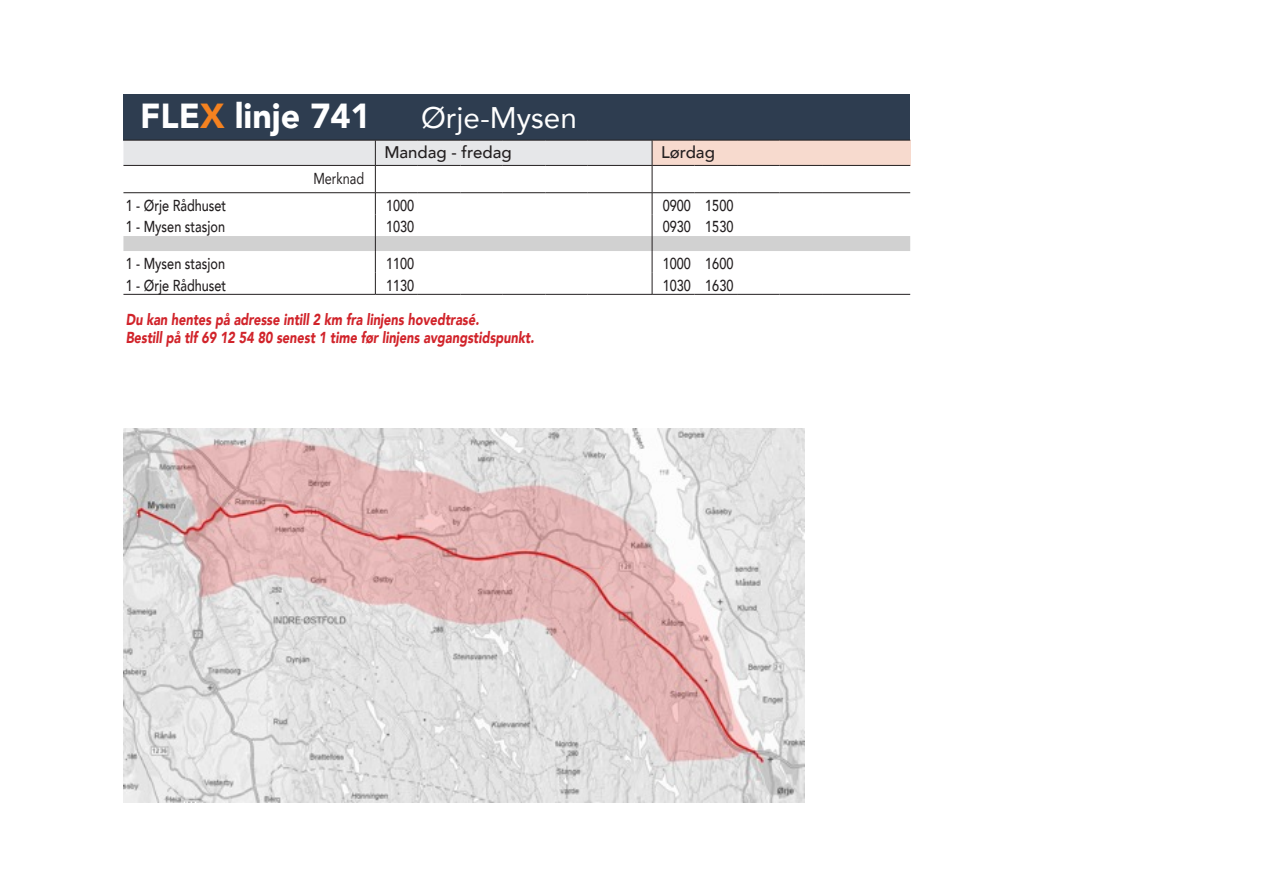
<style>
.page{position:relative;width:1263px;height:893px;background:#fff}
.page>*{position:absolute;margin:0;border:0;box-sizing:border-box;transform-origin:0 0}
.t1{font:900 34.65px "Avenir";color:#fff}
.t2{font:29.7px "Avenir";color:#fff}
.t3{font:500 16.8px "Avenir";color:#231f20}
.t4{font:italic 900 15.9px "Avenir";color:#d1232a;scale:.8 1}
.t5{font:500 15.9px "Avenir";color:#231f20;scale:.8 1}
.t6{font:15.9px "Avenir";color:#231f20;scale:.8 1}
.s1{color:#f58220}
</style>
<div class="page">
<div style="left:123px;top:94px;width:787px;height:46px;background:#2e3d50"></div>
<hr style="left:123px;top:294px;width:252px;height:1px;background:#231f20">
<hr style="left:375px;top:294px;width:43px;height:1px;background:#231f20">
<hr style="left:418px;top:294px;width:42px;height:1px;background:#231f20">
<hr style="left:460px;top:294px;width:43px;height:1px;background:#231f20">
<hr style="left:503px;top:294px;width:42px;height:1px;background:#231f20">
<hr style="left:545px;top:294px;width:43px;height:1px;background:#231f20">
<hr style="left:588px;top:294px;width:64px;height:1px;background:#231f20">
<hr style="left:652px;top:294px;width:42px;height:1px;background:#231f20">
<hr style="left:694px;top:294px;width:43px;height:1px;background:#231f20">
<hr style="left:737px;top:294px;width:42px;height:1px;background:#231f20">
<hr style="left:779px;top:294px;width:43px;height:1px;background:#231f20">
<hr style="left:822px;top:294px;width:88px;height:1px;background:#231f20">
<svg style="left:123px;top:140px;width:787px;height:154px"></svg>
<img style="left:123px;top:428px;width:681px;height:374px">
<p class="t1" style="left:140px;top:86px;width:232px">FLE<span class="s1">X</span> linje 741</p>
<p class="t2" style="left:421px;top:94px;width:157px">Ørje-Mysen</p>
<p class="t3" style="left:384px;top:138px;width:129px">Mandag - fredag</p>
<p class="t3" style="left:661px;top:138px;width:55px">Lørdag</p>
<p class="t6" style="left:313px;top:165px;width:65px">Merknad</p>
<p class="t5" style="left:126px;top:192px;width:127px">1 - Ørje Rådhuset</p>
<p class="t5" style="left:386px;top:192px;width:37px">1000</p>
<p class="t5" style="left:663px;top:192px;width:37px">0900</p>
<p class="t5" style="left:705px;top:192px;width:37px">1500</p>
<p class="t5" style="left:126px;top:213px;width:126px">1 - Mysen stasjon</p>
<p class="t5" style="left:386px;top:213px;width:37px">1030</p>
<p class="t5" style="left:663px;top:213px;width:37px">0930</p>
<p class="t5" style="left:705px;top:213px;width:37px">1530</p>
<p class="t5" style="left:126px;top:250px;width:126px">1 - Mysen stasjon</p>
<p class="t5" style="left:386px;top:250px;width:37px">1100</p>
<p class="t5" style="left:663px;top:250px;width:37px">1000</p>
<p class="t5" style="left:705px;top:250px;width:37px">1600</p>
<p class="t5" style="left:126px;top:271px;width:127px">1 - Ørje Rådhuset</p>
<p class="t5" style="left:386px;top:271px;width:37px">1130</p>
<p class="t5" style="left:663px;top:271px;width:37px">1030</p>
<p class="t5" style="left:705px;top:271px;width:37px">1630</p>
<p class="t4" style="left:126px;top:307px;width:443px">Du kan hentes på adresse intill 2 km fra linjens hovedtrasé.</p>
<p class="t4" style="left:126px;top:325px;width:512px">Bestill på tlf 69 12 54 80 senest 1 time før linjens avgangstidspunkt.</p>
</div>
